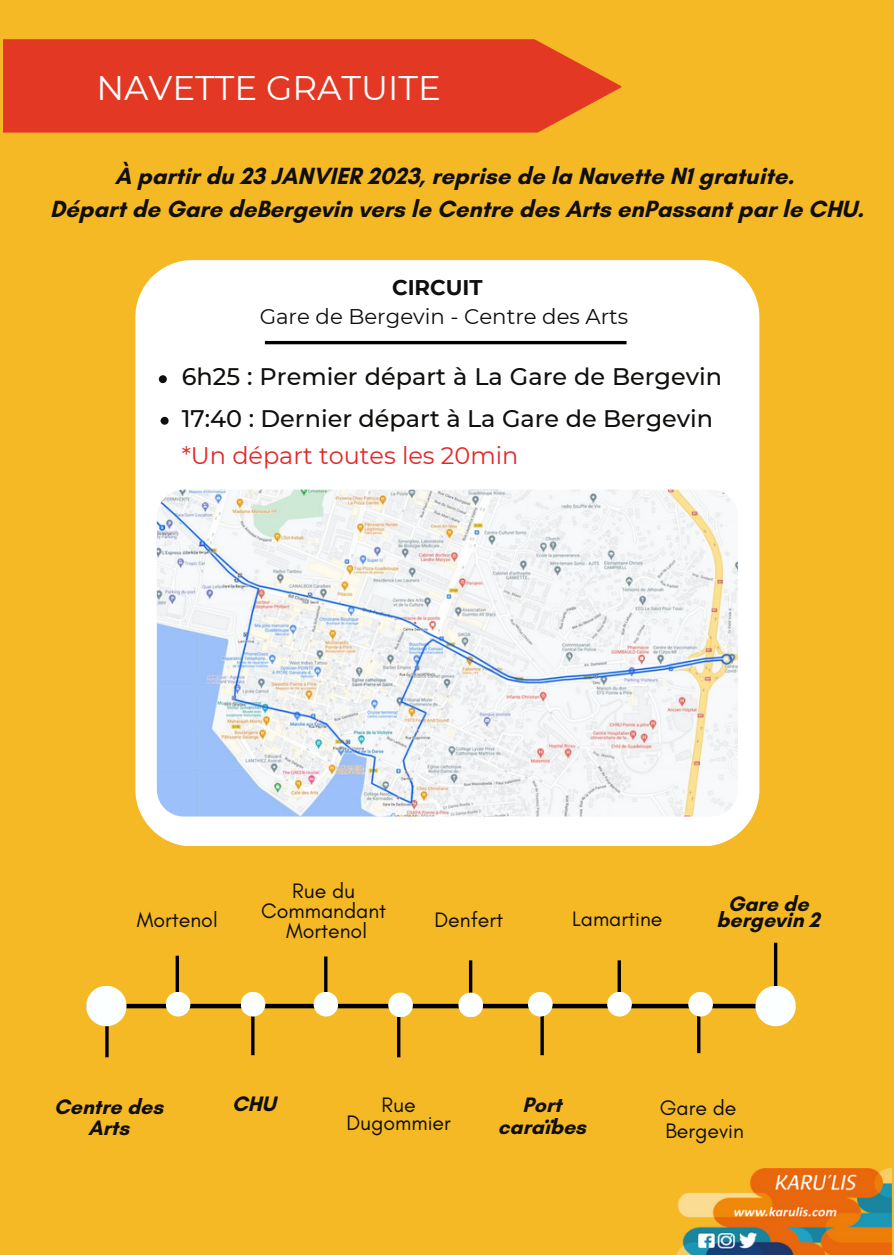
<style>
.page{position:relative;width:894px;height:1255px;background:#fff}
.page>*{position:absolute;margin:0;border:0;box-sizing:border-box;transform-origin:0 0}
.t1{font:34.05px "Montserrat";color:#fff}
.t2{font:24px "Montserrat";color:#e32728}
.t3{font:700 23.85px/32.4px "Glacial Indifference";color:#100f0d;text-align:center}
.t4{font:500 23.85px/41.4px "Montserrat";color:#100f0d}
.t5{font:21.3px/20.1px "Glacial Indifference";color:#100f0d;text-align:center}
.t6{font:700 21.3px/15.6px "Glacial Indifference";color:#100f0d;text-align:center}
.t7{font:21.3px "Montserrat";color:#100f0d}
.t8{font:700 21.3px "Montserrat";color:#100f0d}
</style>
<div class="page">
<div style="left:0;top:0;width:893px;height:1254px;background:#f5b926"></div>
<img style="left:677px;top:1168px;width:214px;height:86px">
<svg style="left:3px;top:39px;width:618px;height:94px;background:#e44224"></svg>
<div style="left:135px;top:260px;width:625px;height:585px;background:#fff"></div>
<hr style="left:265px;top:341px;width:361px;height:3px;background:#000">
<div style="left:86px;top:1003px;width:707px;height:5px;background:#000"></div>
<svg style="left:105px;top:1026px;width:4px;height:31px"></svg>
<hr style="left:251px;top:1006px;width:3px;height:49px;background:#000">
<hr style="left:397px;top:1008px;width:3px;height:49px;background:#000">
<hr style="left:540px;top:1006px;width:3px;height:49px;background:#000">
<hr style="left:697px;top:1004px;width:3px;height:49px;background:#000">
<svg style="left:175px;top:955px;width:4px;height:36px"></svg>
<hr style="left:324px;top:956px;width:3px;height:48px;background:#000">
<hr style="left:469px;top:960px;width:3px;height:48px;background:#000">
<hr style="left:617px;top:960px;width:3px;height:48px;background:#000">
<svg style="left:774px;top:942px;width:3px;height:43px"></svg>
<svg style="left:86px;top:986px;width:40px;height:40px"></svg>
<svg style="left:240px;top:992px;width:25px;height:24px"></svg>
<svg style="left:166px;top:991px;width:24px;height:25px"></svg>
<svg style="left:313px;top:991px;width:25px;height:25px"></svg>
<svg style="left:388px;top:992px;width:25px;height:25px"></svg>
<svg style="left:458px;top:992px;width:25px;height:25px"></svg>
<svg style="left:528px;top:992px;width:24px;height:24px"></svg>
<svg style="left:607px;top:991px;width:24px;height:25px"></svg>
<svg style="left:688px;top:992px;width:24px;height:24px"></svg>
<svg style="left:755px;top:985px;width:41px;height:41px"></svg>
<img style="left:157px;top:489px;width:580px;height:327px">
<svg style="left:159px;top:375px;width:8px;height:8px"></svg>
<svg style="left:161px;top:417px;width:7px;height:8px"></svg>
<h1 class="t1" style="left:96px;top:67px;width:346px">NAVETTE GRATUITE</h1>
<p class="t3" style="left:50px;top:160px;width:815px">À partir du 23 JANVIER 2023, reprise de la Navette N1 gratuite.<br>Départ de Gare deBergevin vers le Centre des Arts enPassant par le CHU.</p>
<p class="t8" style="left:392px;top:274px;width:92px">CIRCUIT</p>
<p class="t7" style="left:259px;top:303px;width:370px">Gare de Bergevin - Centre des Arts</p>
<p class="t4" style="left:182px;top:356px;width:541px">6h25 : Premier départ à La Gare de Bergevin<br>17:40 : Dernier départ à La Gare de Bergevin</p>
<p class="t2" style="left:182px;top:440px;width:338px">*Un départ toutes les 20min</p>
<p class="t5" style="left:261px;top:880px;width:126px">Rue du<br>Commandant<br>Mortenol</p>
<p class="t5" style="left:137px;top:910px;width:82px">Mortenol</p>
<p class="t5" style="left:434px;top:910px;width:70px">Denfert</p>
<p class="t5" style="left:572px;top:908px;width:92px">Lamartine</p>
<p class="t6" style="left:716px;top:896px;width:105px">Gare de bergevin 2</p>
<p class="t6" style="left:54px;top:1095px;width:111px;line-height:21.3px">Centre des<br>Arts</p>
<p class="t6" style="left:232px;top:1095px;width:45px">CHU</p>
<p class="t5" style="left:346px;top:1095px;width:106px;line-height:17.9px">Rue<br>Dugommier</p>
<p class="t6" style="left:497px;top:1092px;width:90px;line-height:22.4px">Port caraïbes</p>
<p class="t5" style="left:659px;top:1096px;width:86px;line-height:22.4px;text-align:left">Gare de<br>Bergevin</p>
</div>
